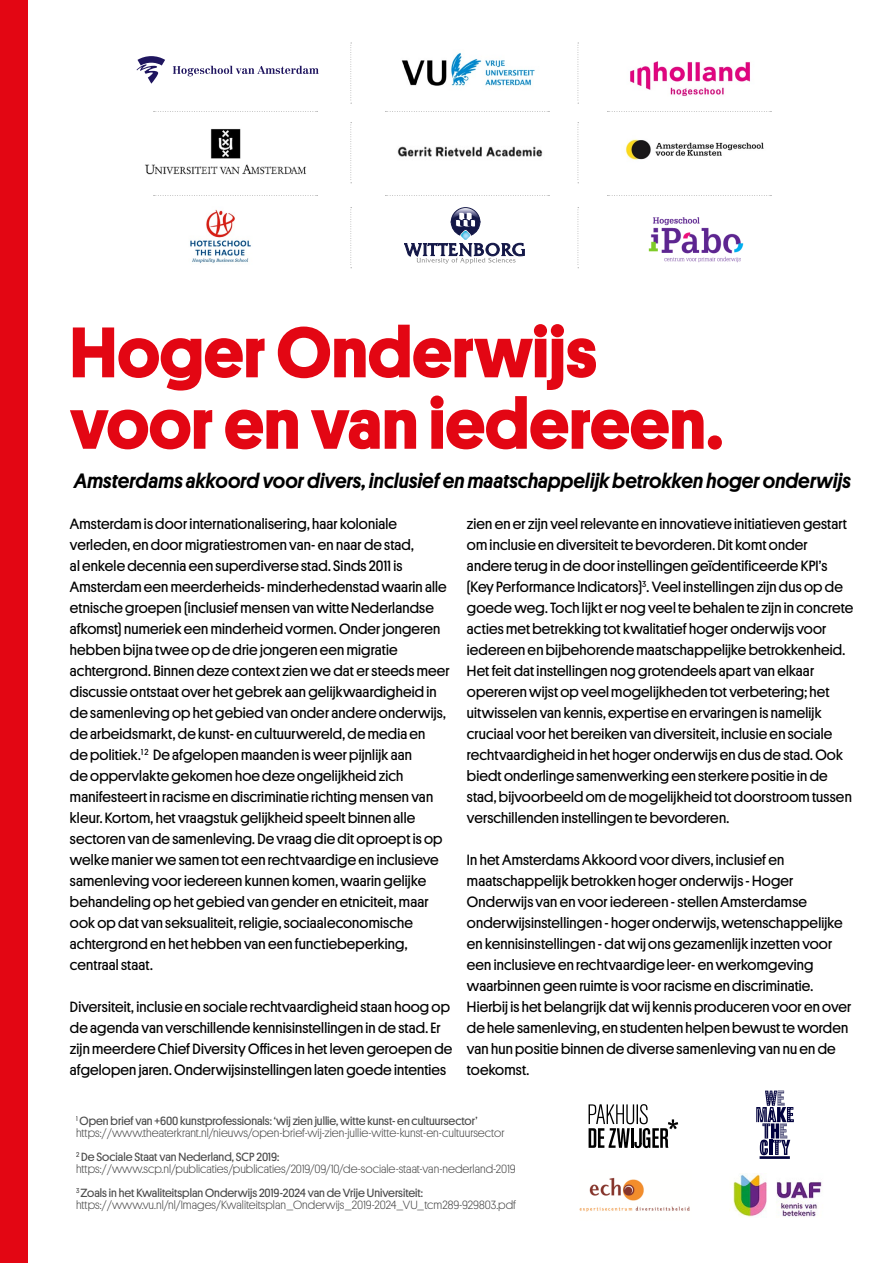
<style>
.page{position:relative;width:893px;height:1263px;background:#fff}
.page>*{position:absolute;margin:0;border:0;box-sizing:border-box;transform-origin:0 0}
.t1{font:700 72px/71.4px "Platform";color:#e30613}
.t2{font:italic 500 21px "Platform";letter-spacing:.005em;color:#000}
.t3{font:15px/21px "Platform";letter-spacing:.01em;color:#000}
.t4{font:300 12px/12px "Platform";color:#000}
.s1{font-weight:400}
</style>
<div class="page">
<img style="left:190px;top:209px;width:61px;height:54px">
<svg style="left:404px;top:207px;width:120px;height:57px"></svg>
<img style="left:648px;top:217px;width:96px;height:46px">
<svg style="left:173px;top:66px;width:146px;height:10px"></svg>
<svg style="left:137px;top:56px;width:28px;height:28px"></svg>
<img style="left:401px;top:53px;width:134px;height:33px">
<img style="left:630px;top:61px;width:120px;height:36px">
<img style="left:145px;top:129px;width:161px;height:46px">
<img style="left:397px;top:146px;width:146px;height:11px">
<img style="left:625px;top:139px;width:139px;height:21px">
<div style="left:0;top:0;width:28px;height:1263px;background:#e30613"></div>
<img style="left:579px;top:1177px;width:111px;height:35px">
<svg style="left:589px;top:1104px;width:89px;height:44px"></svg>
<img style="left:733px;top:1174px;width:89px;height:43px">
<svg style="left:756px;top:1090px;width:38px;height:69px"></svg>
<svg style="left:154px;top:111px;width:164px;height:1px"></svg>
<svg style="left:154px;top:195px;width:164px;height:1px"></svg>
<svg style="left:385px;top:111px;width:164px;height:1px"></svg>
<svg style="left:385px;top:195px;width:164px;height:1px"></svg>
<svg style="left:607px;top:111px;width:164px;height:1px"></svg>
<svg style="left:607px;top:195px;width:164px;height:1px"></svg>
<svg style="left:350px;top:122px;width:2px;height:61px"></svg>
<svg style="left:578px;top:122px;width:1px;height:61px"></svg>
<svg style="left:350px;top:43px;width:2px;height:61px"></svg>
<svg style="left:578px;top:43px;width:1px;height:61px"></svg>
<svg style="left:350px;top:207px;width:2px;height:61px"></svg>
<svg style="left:578px;top:207px;width:1px;height:61px"></svg>
<h1 class="t1" style="left:70px;top:312px;width:654px">Hoger Onderwijs voor en van iedereen.</h1>
<h2 class="t2" style="left:74px;top:466px;width:778px">Amsterdams akkoord voor divers, inclusief en maatschappelijk betrokken hoger onderwijs</h2>
<p class="t3" style="left:70px;top:512px;width:381px">Amsterdam is door internationalisering, haar koloniale verleden, en door migratiestromen van- en naar de stad,<br>al enkele decennia een superdiverse stad. Sinds 2011 is Amsterdam een meerderheids- minderhedenstad waarin alle etnische groepen (inclusief mensen van witte Nederlandse afkomst) numeriek een minderheid vormen. Onder jongeren hebben bijna twee op de drie jongeren een migratie achtergrond. Binnen deze context zien we dat er steeds meer discussie ontstaat over het gebrek aan gelijkwaardigheid in de samenleving op het gebied van onder andere onderwijs, de arbeidsmarkt, de kunst- en cultuurwereld, de media en<br>de politiek.<sup>1</sup> <sup>2</sup> De afgelopen maanden is weer pijnlijk aan<br>de oppervlakte gekomen hoe deze ongelijkheid zich manifesteert in racisme en discriminatie richting mensen van kleur. Kortom, het vraagstuk gelijkheid speelt binnen alle sectoren van de samenleving. De vraag die dit oproept is op welke manier we samen tot een rechtvaardige en inclusieve samenleving voor iedereen kunnen komen, waarin gelijke behandeling op het gebied van gender en etniciteit, maar ook op dat van seksualiteit, religie, sociaaleconomische achtergrond en het hebben van een functiebeperking, centraal staat.</p>
<p class="t3" style="left:70px;top:995px;width:384px">Diversiteit, inclusie en sociale rechtvaardigheid staan hoog op de agenda van verschillende kennisinstellingen in de stad. Er zijn meerdere Chief Diversity Offices in het leven geroepen de afgelopen jaren. Onderwijsinstellingen laten goede intenties</p>
<p class="t3" style="left:467px;top:512px;width:388px">zien en er zijn veel relevante en innovatieve initiatieven gestart om inclusie en diversiteit te bevorderen. Dit komt onder andere terug in de door instellingen geïdentificeerde KPI’s (Key Performance Indicators)<sup>3</sup>. Veel instellingen zijn dus op de goede weg. Toch lijkt er nog veel te behalen te zijn in concrete acties met betrekking tot kwalitatief hoger onderwijs voor iedereen en bijbehorende maatschappelijke betrokkenheid.<br>Het feit dat instellingen nog grotendeels apart van elkaar opereren wijst op veel mogelijkheden tot verbetering; het uitwisselen van kennis, expertise en ervaringen is namelijk cruciaal voor het bereiken van diversiteit, inclusie en sociale rechtvaardigheid in het hoger onderwijs en dus de stad. Ook biedt onderlinge samenwerking een sterkere positie in de stad, bijvoorbeeld om de mogelijkheid tot doorstroom tussen verschillenden instellingen te bevorderen.</p>
<p class="t3" style="left:467px;top:848px;width:386px">In het Amsterdams Akkoord voor divers, inclusief en maatschappelijk betrokken hoger onderwijs - Hoger Onderwijs van en voor iedereen - stellen Amsterdamse onderwijsinstellingen - hoger onderwijs, wetenschappelijke en kennisinstellingen - dat wij ons gezamenlijk inzetten voor een inclusieve en rechtvaardige leer- en werkomgeving waarbinnen geen ruimte is voor racisme en discriminatie.<br>Hierbij is het belangrijk dat wij kennis produceren voor en over de hele samenleving, en studenten helpen bewust te worden van hun positie binnen de diverse samenleving van nu en de toekomst.</p>
<p class="t4" style="left:76px;top:1114px;width:430px"><sup>1</sup> <span class="s1">Open brief van +600 kunstprofessionals: ‘wij zien jullie, witte kunst- en cultuursector’ </span>https://www.theaterkrant.nl/nieuws/open-brief-wij-zien-jullie-witte-kunst-en-cultuursector</p>
<p class="t4" style="left:76px;top:1150px;width:441px"><sup>2</sup> <span class="s1">De Sociale Staat van Nederland, SCP 2019: </span>https://www.scp.nl/publicaties/publicaties/2019/09/10/de-sociale-staat-van-nederland-2019</p>
<p class="t4" style="left:76px;top:1186px;width:442px"><sup>3</sup> <span class="s1">Zoals in het Kwaliteitsplan Onderwijs 2019-2024 van de Vrije Universiteit: </span>https://www.vu.nl/nl/Images/Kwaliteitsplan_Onderwijs_2019-2024_VU_tcm289-929803.pdf</p>
</div>
